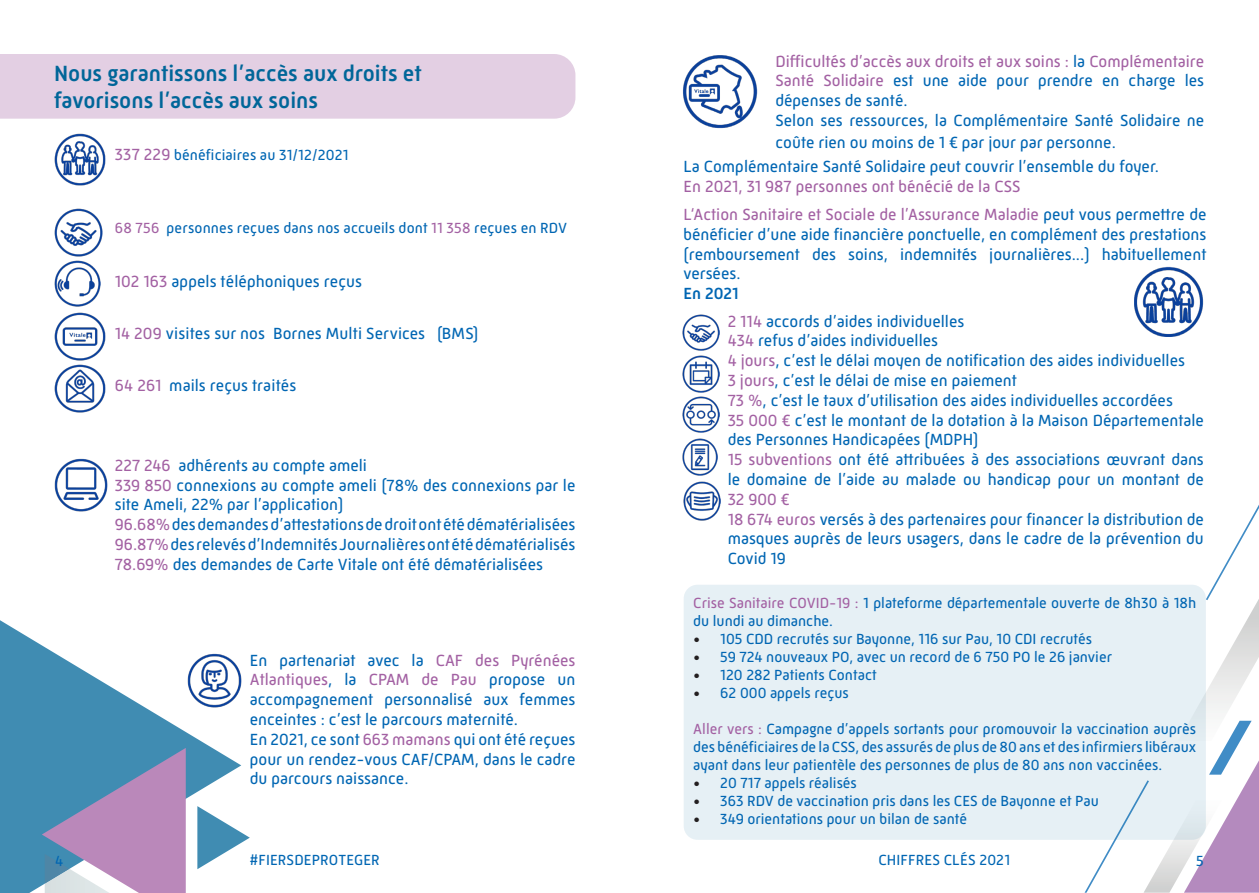
<style>
.page{position:relative;width:1259px;height:893px;background:#fff}
.page>*{position:absolute;margin:0;border:0;box-sizing:border-box;transform-origin:0 0}
.t1{font:500 22.5px "Mic 32 New";color:#069}
.Texte{font:16.5px/19.8px "Mic 32 New";color:#0166b3;text-align:justify}
.t2{font:16.5px/19.8px "Mic 32 New";color:#a361a3;text-align:justify}
.t3{font:500 16.5px "Mic 32 New";color:#0166b3}
.Texte-2{font:15px/18px "Mic 32 New";color:#0166b3}
.s1{font-size:16.5px;color:#a361a3}
.s2{color:#a361a3}
.s3{color:#0166b3}
.s4{color:#231f20}
</style>
<div class="page">
<svg style="left:1084px;top:505px;width:175px;height:388px"></svg>
<svg style="left:0;top:620px;width:241px;height:273px;fill:#408cb2"></svg>
<svg style="left:197px;top:806px;width:53px;height:63px"></svg>
<svg style="left:42px;top:748px;width:144px;height:145px;background:#9392bb"></svg>
<div style="left:0;top:54px;width:575px;height:65px;background:#e3cfe3"></div>
<img style="left:54px;top:208px;width:48px;height:48px">
<img style="left:54px;top:260px;width:47px;height:47px">
<img style="left:54px;top:313px;width:51px;height:48px">
<img style="left:54px;top:365px;width:51px;height:48px">
<img style="left:54px;top:133px;width:51px;height:53px">
<img style="left:54px;top:458px;width:53px;height:54px">
<img style="left:187px;top:653px;width:54px;height:55px">
<img style="left:1134px;top:267px;width:70px;height:70px">
<img style="left:683px;top:55px;width:74px;height:74px">
<img style="left:683px;top:314px;width:36px;height:37px">
<img style="left:683px;top:356px;width:36px;height:36px">
<img style="left:683px;top:396px;width:36px;height:37px">
<img style="left:683px;top:439px;width:35px;height:36px">
<img style="left:683px;top:482px;width:37px;height:39px">
<div style="left:683px;top:585px;width:522px;height:255px;background:#e6f0f5;border-radius:14px"></div>
<p class="t1" style="left:54px;top:60px;width:369px">Nous garantissons l’accès aux droits et</p>
<p class="t1" style="left:54px;top:87px;width:266px">favorisons l’accès aux soins</p>
<p class="Texte-2" style="left:115px;top:146px;width:235px"><span class="s1">337 229</span> bénéficiaires au 31/12/2021</p>
<p class="Texte-2" style="left:115px;top:219px;width:454px"><span class="s2">68 756</span> personnes reçues dans nos accueils dont <span class="s2">11 358</span> reçues en RDV</p>
<p class="Texte" style="left:115px;top:271px;width:249px"><span class="s2">102 163</span> appels téléphoniques reçus</p>
<p class="Texte" style="left:115px;top:323px;width:365px"><span class="s2">14 209</span> visites sur nos Bornes Multi Services (BMS)</p>
<p class="Texte" style="left:115px;top:375px;width:183px"><span class="s2">64 261</span> mails reçus traités</p>
<p class="Texte" style="left:115px;top:455px;width:254px"><span class="s2">227 246</span> adhérents au compte ameli</p>
<p class="Texte" style="left:115px;top:475px;width:462px"><span class="s2">339 850</span> connexions au compte ameli (78% des connexions par le site Ameli, 22% par l’application)</p>
<p class="Texte" style="left:115px;top:515px;width:462px"><span class="s2">96.68%</span> des demandes d’attestations de droit ont été dématérialisées</p>
<p class="Texte" style="left:115px;top:534px;width:462px"><span class="s2">96.87%</span> des relevés d’Indemnités Journalières ont été dématérialisés</p>
<p class="Texte" style="left:115px;top:554px;width:430px"><span class="s2">78.69%</span> des demandes de Carte Vitale ont été dématérialisées</p>
<p class="Texte" style="left:250px;top:650px;width:327px">En partenariat avec la <span class="s2">CAF des Pyrénées Atlantiques</span>, la <span class="s2">CPAM de Pau</span> propose un accompagnement personnalisé aux femmes enceintes : c’est le parcours maternité.</p>
<p class="Texte" style="left:250px;top:729px;width:327px">En 2021, ce sont <span class="s2">663 mamans</span> qui ont été reçues pour un rendez-vous CAF/CPAM, dans le cadre du parcours naissance.</p>
<p class="t2" style="left:775px;top:51px;width:430px">Difficultés d’accès aux droits et aux soins : <span class="s3">la</span> Complémentaire Santé Solidaire <span class="s3">est une aide pour prendre en charge les dépenses de santé.</span></p>
<p class="Texte" style="left:775px;top:109px;width:430px;line-height:21.6px">Selon ses ressources, la Complémentaire Santé Solidaire ne coûte rien ou moins de 1 € par jour par personne.</p>
<p class="Texte" style="left:683px;top:156px;width:477px">La Complémentaire Santé Solidaire peut couvrir l’ensemble du foyer.</p>
<p class="t2" style="left:683px;top:176px;width:338px">En 2021, 31 987 personnes ont bénécié de la CSS</p>
<p class="Texte" style="left:683px;top:204px;width:524px"><span class="s2">L‘Action Sanitaire et Sociale de l’Assurance Maladie</span> peut vous permettre de bénéficier d’une aide financière ponctuelle, en complément des prestations (remboursement des soins, indemnités journalières...) habituellement versées.</p>
<p class="t3" style="left:683px;top:284px;width:57px">En 2021</p>
<p class="Texte" style="left:727px;top:311px;width:238px"><span class="s2">2 114</span> accords d’aides individuelles</p>
<p class="Texte" style="left:727px;top:331px;width:212px"><span class="s2">434</span> refus d’aides individuelles</p>
<p class="Texte" style="left:727px;top:351px;width:459px"><span class="s2">4 jours</span>, c’est le délai moyen de notification des aides individuelles</p>
<p class="Texte" style="left:727px;top:370px;width:291px"><span class="s2">3 jours</span>, c’est le délai de mise en paiement</p>
<p class="Texte" style="left:727px;top:390px;width:447px"><span class="s2">73 %</span>, c’est le taux d’utilisation des aides individuelles accordées</p>
<p class="Texte" style="left:727px;top:410px;width:478px"><span class="s2">35 000 €</span> c’est le montant de la dotation à la Maison Départementale des Personnes Handicapées (MDPH)</p>
<p class="Texte" style="left:727px;top:450px;width:478px"><span class="s2">15 subventions</span> ont été attribuées à des associations œuvrant dans le domaine de l’aide au malade ou handicap pour un montant de <span class="s2">32 900 €</span></p>
<p class="Texte" style="left:727px;top:509px;width:478px"><span class="s2">18 674 euros</span> versés à des partenaires pour financer la distribution de masques auprès de leurs usagers, dans le cadre de la prévention du Covid 19</p>
<p class="Texte-2" style="left:693px;top:594px;width:504px"><span class="s2">Crise Sanitaire COVID-19 :</span> 1 plateforme départementale ouverte de 8h30 à 18h du lundi au dimanche.</p>
<p class="Texte-2" style="left:693px;top:630px;width:400px"><span class="s4">•</span> 105 CDD recrutés sur Bayonne, 116 sur Pau, 10 CDI recrutés</p>
<p class="Texte-2" style="left:693px;top:648px;width:420px"><span class="s4">•</span> 59 724 nouveaux PO, avec un record de 6 750 PO le 26 janvier</p>
<p class="Texte-2" style="left:693px;top:666px;width:185px"><span class="s4">•</span> 120 282 Patients Contact</p>
<p class="Texte-2" style="left:693px;top:684px;width:157px"><span class="s4">•</span> 62 000 appels reçus</p>
<p class="Texte-2" style="left:693px;top:720px;width:504px;text-align:justify"><span class="s2">Aller vers :</span> Campagne d’appels sortants pour promouvoir la vaccination auprès des bénéficiaires de la CSS, des assurés de plus de 80 ans et des infirmiers libéraux ayant dans leur patientèle des personnes de plus de 80 ans non vaccinées.</p>
<p class="Texte-2" style="left:693px;top:774px;width:165px"><span class="s4">•</span> 20 717 appels réalisés</p>
<p class="Texte-2" style="left:693px;top:792px;width:407px"><span class="s4">•</span> 363 RDV de vaccination pris dans les CES de Bayonne et Pau</p>
<p class="Texte-2" style="left:693px;top:810px;width:275px"><span class="s4">•</span> 349 orientations pour un bilan de santé</p>
<p class="Texte-2" style="left:55px;top:852px;width:10px">4</p>
<p class="Texte-2" style="left:250px;top:851px;width:131px">#FIERSDEPROTEGER</p>
<p class="Texte-2" style="left:878px;top:851px;width:133px">CHIFFRES CLÉS 2021</p>
<p class="Texte-2" style="left:1196px;top:852px;width:9px">5</p>
</div>
